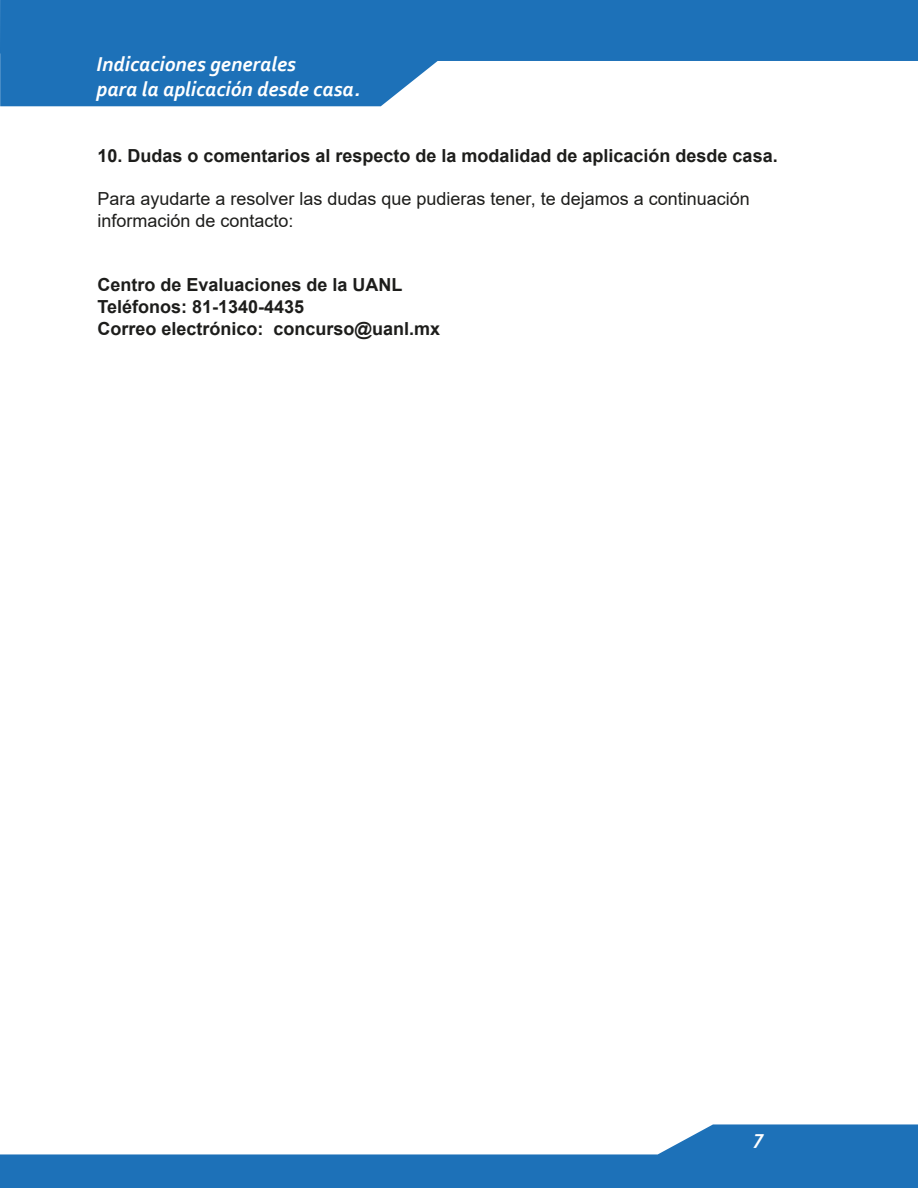
<style>
.page{position:relative;width:918px;height:1188px;background:#fff}
.page>*{position:absolute;margin:0;border:0;box-sizing:border-box;transform-origin:0 0}
.t1{font:italic 700 21px/25.2px "Corbel";color:#fff}
.t2{font:700 18px/21.6px "Arial";color:#1d1d1b}
.t3{font:18px/21.6px "Arial";color:#1d1d1b}
</style>
<div class="page">
<svg style="left:0;top:1124px;width:918px;height:64px;fill:#1d71b8"></svg>
<svg style="left:0;top:0;width:918px;height:106px;fill:#1d71b8"></svg>
<p class="t1" style="left:97px;top:51px;width:265px">Indicaciones generales<br>para la aplicación desde casa.</p>
<p class="t2" style="left:97px;top:145px;width:682px">10. Dudas o comentarios al respecto de la modalidad de aplicación desde casa.</p>
<p class="t3" style="left:97px;top:188px;width:654px">Para ayudarte a resolver las dudas que pudieras tener, te dejamos a continuación información de contacto:</p>
<p class="t2" style="left:97px;top:274px;width:344px">Centro de Evaluaciones de la UANL<br>Teléfonos: 81-1340-4435<br>Correo electrónico: concurso@uanl.mx</p>
<p class="t1" style="left:754px;top:1124px;width:11px">7</p>
</div>
